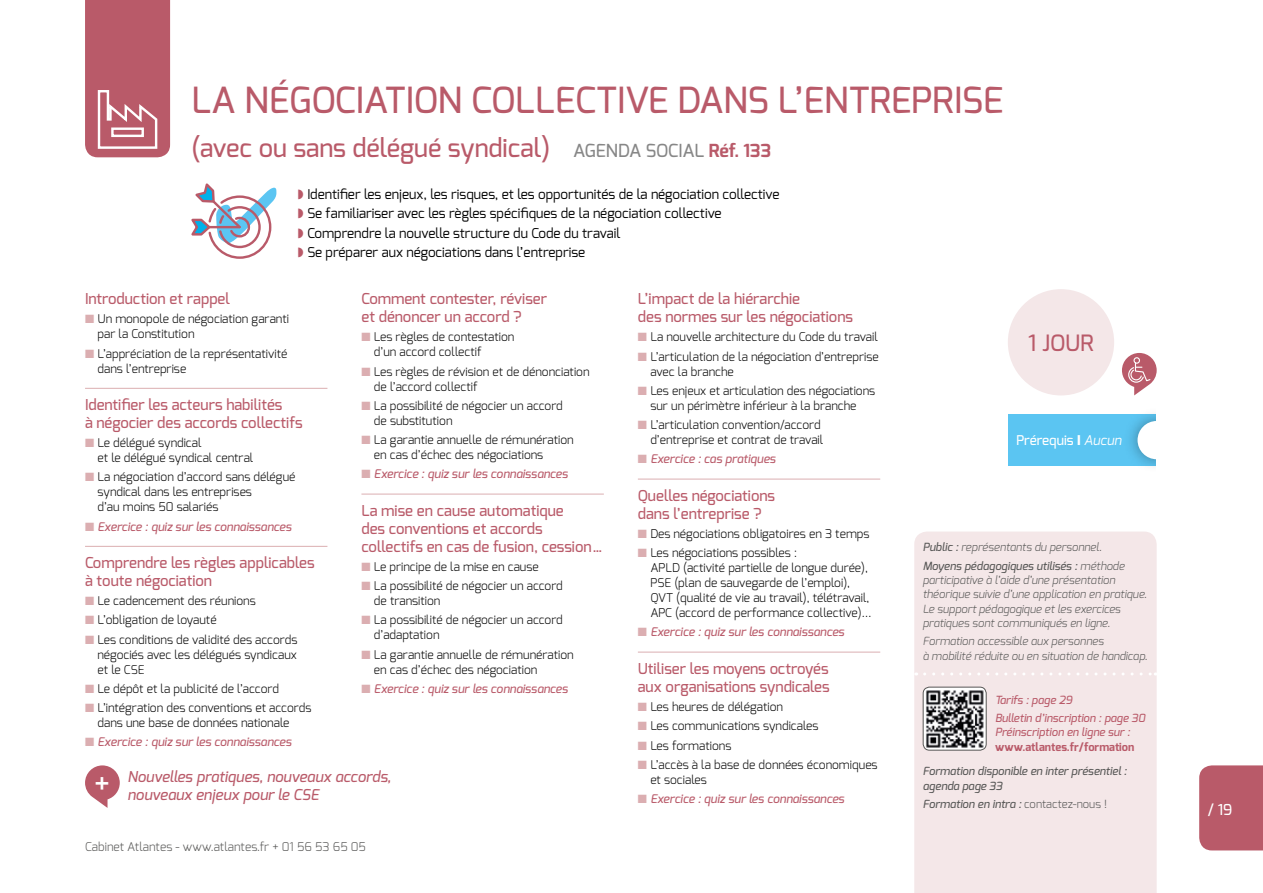
<style>
.page{position:relative;width:1263px;height:893px;background:#fff}
.page>*{position:absolute;margin:0;border:0;box-sizing:border-box;transform-origin:0 0}
.t1{font:500 36px "Exo";color:#b95a69}
.t2{font:500 25.5px "Exo";color:#b95a69}
.t3{font:500 22.5px "Exo";color:#b95a69}
.t4{font:500 18px "Exo";color:#878787}
.t5{font:500 15px/18px "Exo";color:#b95a69}
.t6{font:italic 500 15px/18px "Exo";color:#b95a69}
.t7{font:500 15px "Exo";color:#fff}
.t8{font:13.5px/19.5px "Exo";color:#000}
.t9{font:500 13.5px "Exo";color:#fff}
.t10{font:300 12px/15px "Exo";color:#000}
.t11{font:italic 500 12px "Exo";color:#b95a69}
.t12{font:300 12px "Exo";color:#575756}
.t13{font:italic 300 11.25px/14.2px "Exo";color:#575756}
.t14{font:italic 500 11.25px/18.5px "Exo";color:#575756}
.t15{font:italic 500 11.25px/18.5px "Exo";color:#b95a69}
.t16{font:700 11.25px "Exo";color:#b95a69}
.s1{font-weight:700;color:#b95a69}
.s2{color:#dbaeb1}
.s3{font-weight:800}
.s4{font-weight:400;font-style:italic}
.s5{font-weight:300}
.s6{font-weight:300;font-style:normal}
</style>
<div class="page">
<div style="left:1199px;top:765px;width:64px;height:85px;background:#b95a69"></div>
<svg style="left:85px;top:0;width:85px;height:157px;background:#bd6573"></svg>
<svg style="left:191px;top:183px;width:85px;height:76px"></svg>
<svg style="left:1122px;top:353px;width:35px;height:42px"></svg>
<hr style="left:85px;top:388px;width:242px;height:1px;background:#dbaeb1">
<hr style="left:85px;top:546px;width:242px;height:1px;background:#dbaeb1">
<hr style="left:361px;top:494px;width:243px;height:1px;background:#dbaeb1">
<hr style="left:638px;top:479px;width:242px;height:1px;background:#dbaeb1">
<hr style="left:638px;top:652px;width:242px;height:1px;background:#dbaeb1">
<div style="left:1008px;top:289px;width:106px;height:106px;background:#f4e7e8;border-radius:50%"></div>
<div style="left:1008px;top:415px;width:149px;height:51px;background:#5bc5f2"></div>
<div style="left:1124px;top:407px;width:65px;height:66px;background:#000;opacity:.35"></div>
<div style="left:1137px;top:421px;width:39px;height:38px;background:#fff;border-radius:50%"></div>
<div style="left:1157px;top:408px;width:38px;height:64px;background:#fff"></div>
<svg style="left:85px;top:765px;width:35px;height:43px"></svg>
<div style="left:914px;top:531px;width:243px;height:362px;background:#f4e7e8"></div>
<img style="left:923px;top:687px;width:63px;height:63px">
<div style="left:923px;top:687px;width:63px;height:63px;border:1px solid #575756;border-radius:6px"></div>
<svg style="left:925px;top:672px;width:231px;height:3px"></svg>
<h1 class="t1" style="left:191px;top:77px;width:118px">La négociation</h1>
<h1 class="t1" style="left:471px;top:77px;width:21px">collective</h1>
<h1 class="t1" style="left:677px;top:77px;width:23px">dans</h1>
<h1 class="t1" style="left:778px;top:77px;width:48px">l’ent</h1>
<h1 class="t1" style="left:870px;top:77px;width:101px">reprise</h1>
<h2 class="t2" style="left:191px;top:131px;width:360px">(avec ou sans délégué syndical)</h2>
<p class="t8" style="left:307px;top:184px;width:474px">Identifier les enjeux, les risques, et les opportunités de la négociation collective Se familiariser avec les règles spécifiques de la négociation collective Comprendre la nouvelle structure du Code du travail<br>Se préparer aux négociations dans l’entreprise</p>
<h3 class="t4" style="left:573px;top:139px;width:199px">AGENDA SOCIAL <span class="s1">Réf. 133</span></h3>
<p class="t5" style="left:85px;top:290px;width:146px">Introduction et rappel</p>
<p class="t10" style="left:98px;top:312px;width:193px;text-indent:-12px"><span class="s2">■</span> Un monopole de négociation garanti par la Constitution</p>
<p class="t10" style="left:98px;top:346px;width:191px;text-indent:-12px"><span class="s2">■</span> L’appréciation de la représentativité dans l’entreprise</p>
<p class="t5" style="left:85px;top:395px;width:219px">Identifier les acteurs habilités<br>à négocier des accords collectifs</p>
<p class="t10" style="left:98px;top:435px;width:157px;text-indent:-12px"><span class="s2">■</span> Le délégué syndical<br>et le délégué syndical central</p>
<p class="t10" style="left:98px;top:470px;width:199px;text-indent:-12px"><span class="s2">■</span> La négociation d’accord sans délégué syndical dans les entreprises<br>d’au moins 50 salariés</p>
<p class="t11" style="left:85px;top:519px;width:208px"><span class="s2">■</span> Exercice : quiz sur les connaissances</p>
<p class="t5" style="left:85px;top:553px;width:231px">Comprendre les règles applicables à toute négociation</p>
<p class="t10" style="left:85px;top:593px;width:172px"><span class="s2">■</span> Le cadencement des réunions</p>
<p class="t10" style="left:85px;top:613px;width:133px"><span class="s2">■</span> L’obligation de loyauté</p>
<p class="t10" style="left:98px;top:632px;width:201px;text-align:justify;text-indent:-12px"><span class="s2">■</span> Les conditions de validité des accords négociés avec les délégués syndicaux et le CSE</p>
<p class="t10" style="left:85px;top:681px;width:195px"><span class="s2">■</span> Le dépôt et la publicité de l’accord</p>
<p class="t10" style="left:98px;top:700px;width:215px;text-indent:-12px"><span class="s2">■</span> L’intégration des conventions et accords dans une base de données nationale</p>
<p class="t11" style="left:85px;top:734px;width:208px"><span class="s2">■</span> Exercice : quiz sur les connaissances</p>
<p class="t5" style="left:361px;top:290px;width:187px">Comment contester, réviser et dénoncer un accord ?</p>
<p class="t10" style="left:374px;top:330px;width:142px;text-indent:-12px"><span class="s2">■</span> Les règles de contestation d’un accord collectif</p>
<p class="t10" style="left:374px;top:364px;width:217px;text-indent:-12px"><span class="s2">■</span> Les règles de révision et de dénonciation de l’accord collectif</p>
<p class="t10" style="left:374px;top:398px;width:190px;text-indent:-12px"><span class="s2">■</span> La possibilité de négocier un accord de substitution</p>
<p class="t10" style="left:374px;top:432px;width:201px;text-indent:-12px"><span class="s2">■</span> La garantie annuelle de rémunération en cas d’échec des négociations</p>
<p class="t11" style="left:361px;top:466px;width:208px"><span class="s2">■</span> Exercice : quiz sur les connaissances</p>
<p class="t5" style="left:361px;top:501px;width:244px">La mise en cause automatique<br>des conventions et accords collectifs en cas de fusion, cession…</p>
<p class="t10" style="left:361px;top:559px;width:179px"><span class="s2">■</span> Le principe de la mise en cause</p>
<p class="t10" style="left:374px;top:578px;width:190px;text-indent:-12px"><span class="s2">■</span> La possibilité de négocier un accord de transition</p>
<p class="t10" style="left:374px;top:613px;width:190px;text-indent:-12px"><span class="s2">■</span> La possibilité de négocier un accord d’adaptation</p>
<p class="t10" style="left:374px;top:647px;width:201px;text-indent:-12px"><span class="s2">■</span> La garantie annuelle de rémunération en cas d’échec des négociation</p>
<p class="t11" style="left:361px;top:681px;width:208px"><span class="s2">■</span> Exercice : quiz sur les connaissances</p>
<p class="t6" style="left:94px;top:768px;width:298px;text-indent:33px">Nouvelles pratiques, nouveaux accords, <sup>+</sup> nouveaux enjeux pour le CSE</p>
<p class="t12" style="left:85px;top:839px;width:282px">Cabinet Atlantes - www.atlantes.fr + 01 56 53 65 05</p>
<p class="t5" style="left:638px;top:290px;width:217px">L’impact de la hiérarchie<br>des normes sur les négociations</p>
<p class="t10" style="left:638px;top:330px;width:242px"><span class="s2">■</span> La nouvelle architecture du Code du travail</p>
<p class="t10" style="left:650px;top:349px;width:230px;text-indent:-12px"><span class="s2">■</span> L’articulation de la négociation d’entreprise avec la branche</p>
<p class="t10" style="left:638px;top:383px;width:239px;text-align:center"><span class="s2">■</span> Les enjeux et articulation des négociations sur un périmètre inférieur à la branche</p>
<p class="t10" style="left:638px;top:417px;width:187px;text-align:right"><span class="s2">■</span> L’articulation convention/accord d’entreprise et contrat de travail</p>
<p class="t11" style="left:638px;top:451px;width:139px"><span class="s2">■</span> Exercice : cas pratiques</p>
<p class="t5" style="left:638px;top:486px;width:139px">Quelles négociations dans l’entreprise ?</p>
<p class="t10" style="left:638px;top:526px;width:233px"><span class="s2">■</span> Des négociations obligatoires en 3 temps</p>
<p class="t10" style="left:650px;top:545px;width:223px;text-indent:-12px"><span class="s2">■</span> Les négociations possibles :<br>APLD (activité partielle de longue durée), PSE (plan de sauvegarde de l’emploi), QVT (qualité de vie au travail), télétravail, APC (accord de performance collective)…</p>
<p class="t11" style="left:638px;top:624px;width:208px"><span class="s2">■</span> Exercice : quiz sur les connaissances</p>
<p class="t5" style="left:638px;top:659px;width:193px">Utiliser les moyens octroyés aux organisations syndicales</p>
<p class="t10" style="left:638px;top:699px;width:147px"><span class="s2">■</span> Les heures de délégation</p>
<p class="t10" style="left:638px;top:718px;width:182px"><span class="s2">■</span> Les communications syndicales</p>
<p class="t10" style="left:638px;top:738px;width:95px"><span class="s2">■</span> Les formations</p>
<p class="t10" style="left:650px;top:757px;width:229px;text-indent:-12px"><span class="s2">■</span> L’accès à la base de données économiques et sociales</p>
<p class="t11" style="left:638px;top:791px;width:208px"><span class="s2">■</span> Exercice : quiz sur les connaissances</p>
<h3 class="t3" style="left:1028px;top:328px;width:65px">1 JOUR</h3>
<p class="t9" style="left:1016px;top:432px;width:107px">Prérequis <span class="s3">I</span> <span class="s4">Aucun</span></p>
<p class="t14" style="left:923px;top:538px;width:203px">Public : <span class="s5">représentants du personnel.<br></span>Moyens pédagogiques utilisés : <span class="s5">méthode</span></p>
<p class="t13" style="left:923px;top:573px;width:226px">participative à l’aide d’une présentation théorique suivie d’une application en pratique.<br>Le support pédagogique et les exercices pratiques sont communiqués en ligne.</p>
<p class="t13" style="left:923px;top:634px;width:226px">Formation accessible aux personnes<br>à mobilité réduite ou en situation de handicap.</p>
<p class="t15" style="left:995px;top:690px;width:152px">Tarifs : page 29<br>Bulletin d’inscription : page 30</p>
<p class="t15" style="left:995px;top:723px;width:137px">Préinscription en ligne sur :</p>
<p class="t16" style="left:995px;top:739px;width:141px">www.atlantes.fr/formation</p>
<p class="t14" style="left:923px;top:763px;width:205px;line-height:15px">Formation disponible en inter présentiel : agenda page 33</p>
<p class="t14" style="left:923px;top:795px;width:186px">Formation en intra : <span class="s6">contactez-nous !</span></p>
<p class="t7" style="left:1208px;top:800px;width:26px">/ 19</p>
</div>
